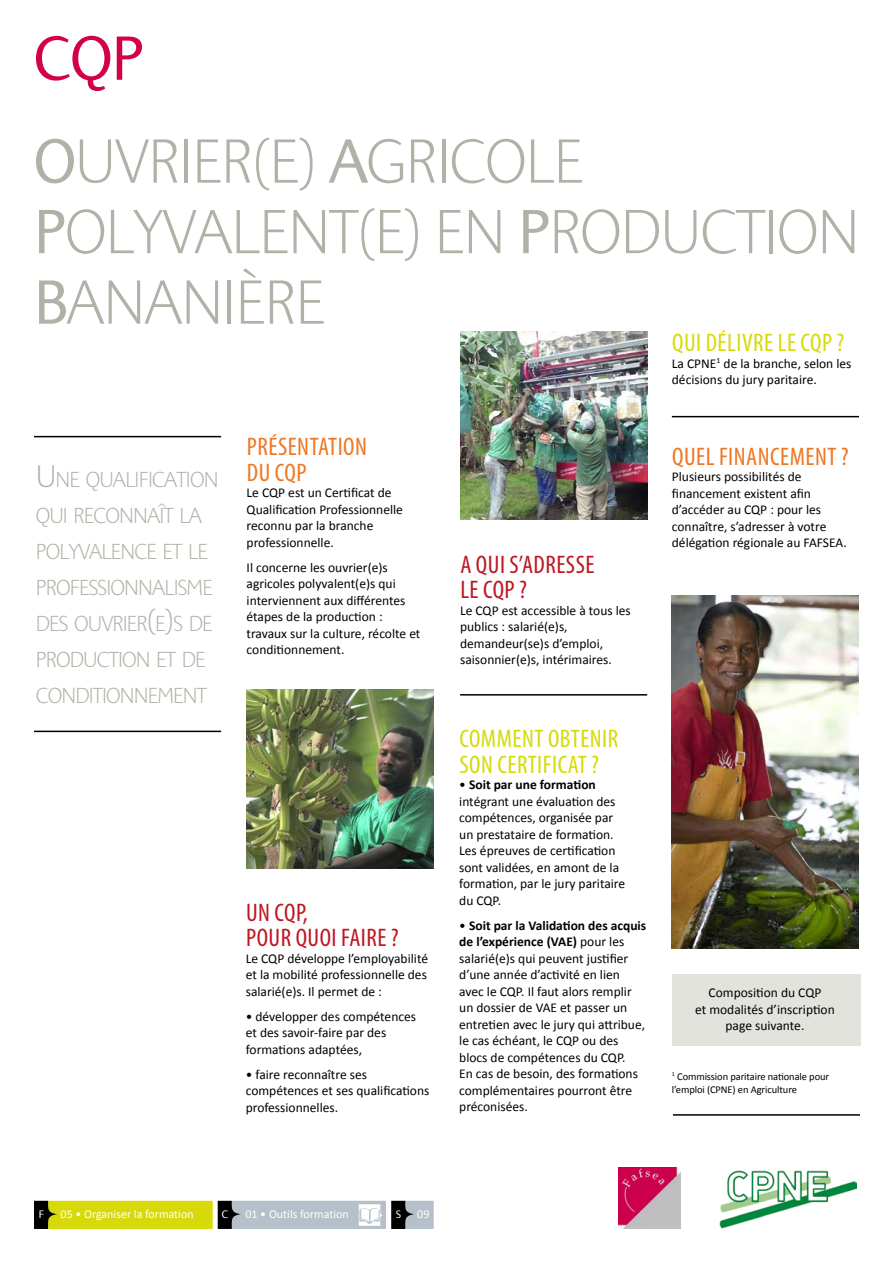
<style>
.page{position:relative;width:893px;height:1263px;background:#fff}
.page>*{position:absolute;margin:0;border:0;box-sizing:border-box;transform-origin:0 0}
.t1{font:300 60px/102.9px "Presence";letter-spacing:-.02em;color:#b2b1a7}
.t2{font:condensed 25.5px/25.5px "Myriad Pro";letter-spacing:.02em;color:#d7da08}
.t3{font:condensed 25.5px/25.5px "Myriad Pro";letter-spacing:.02em;color:#be1622}
.t4{font:condensed 25.5px/25.5px "Myriad Pro";letter-spacing:.02em;color:#ee7723}
.t5{font:300 21px/36px "Presence";letter-spacing:-.045em;color:#b2b1a7}
.t6{font:13.5px/16.5px "Calibri";color:#000}
.t7{font:12px "Calibri";color:#fff}
.t8{font:10.5px/13.5px "Calibri";letter-spacing:-.01em;color:#000}
.t9{font:10.5px "Presence";color:#fff}
.s1{font-weight:400;color:#d30146}
.s2{font-weight:400}
.s3{font-size:30px}
.s4{font-weight:700}
</style>
<div class="page">
<img style="left:672px;top:596px;width:187px;height:352px">
<img style="left:460px;top:332px;width:187px;height:187px">
<img style="left:247px;top:690px;width:187px;height:179px">
<hr style="left:673px;top:1114px;width:187px;height:2px;background:#000">
<hr style="left:460px;top:694px;width:187px;height:1px;background:#000">
<svg style="left:34px;top:1201px;width:400px;height:28px;background:#b2b866"></svg>
<div style="left:672px;top:974px;width:188px;height:71px;background:#e3e3de"></div>
<img style="left:619px;top:1167px;width:62px;height:62px">
<hr style="left:34px;top:436px;width:187px;height:1px;background:#000">
<hr style="left:34px;top:731px;width:187px;height:1px;background:#000">
<img style="left:719px;top:1170px;width:137px;height:59px">
<hr style="left:672px;top:416px;width:187px;height:1px;background:#000">
<h1 class="t1" style="left:34px;top:9px;width:551px"><span class="s1">CQP<br></span><span class="s2">O</span>UVRIER(E) <span class="s2">A</span>GRICOLE</h1>
<h1 class="t1" style="left:34px;top:198px;width:827px;line-height:70.5px"><span class="s2">P</span>OLYVALENT(E) EN <span class="s2">P</span>RODUCTION<br><span class="s2">B</span>ANANIÈRE</h1>
<h3 class="t5" style="left:36px;top:462px;width:184px"><span class="s3">U</span>NE QUALIFICATION<br>QU I RECONNAÎT LA<br>POLYVALENCE ET LE<br>PROFESSIONNALISME<br>DES OUVRIER<span class="s3">(</span>E<span class="s3">)</span>S DE<br>PRODUCTION ET DE<br>CONDITIONNEMENT</h3>
<h2 class="t4" style="left:247px;top:433px;width:122px">PRÉSENTATION<br>DU CQP</h2>
<p class="t6" style="left:247px;top:484px;width:158px">Le CQP est un Certificat de<br>Qualification Professionnelle reconnu par la branche professionnelle.</p>
<p class="t6" style="left:247px;top:559px;width:175px">Il concerne les ouvrier(e)s agricoles polyvalent(e)s qui interviennent aux différentes étapes de la production : travaux sur la culture, récolte et conditionnement.</p>
<h2 class="t3" style="left:246px;top:899px;width:154px">UN CQP,<br>POUR QUOI FAIRE ?</h2>
<p class="t6" style="left:246px;top:950px;width:184px;text-align:justify">Le CQP développe l’employabilité et la mobilité professionnelle des salarié(e)s. Il permet de :</p>
<p class="t6" style="left:246px;top:1008px;width:172px">• développer des compétences et des savoir-faire par des formations adaptées,</p>
<p class="t6" style="left:246px;top:1066px;width:185px">• faire reconnaître ses compétences et ses qualifications professionnelles.</p>
<h2 class="t3" style="left:460px;top:551px;width:136px">A QUI S’ADRESSE<br>LE CQP ?</h2>
<p class="t6" style="left:460px;top:602px;width:172px">Le CQP est accessible à tous les publics : salarié(e)s, demandeur(se)s d’emploi, saisonnier(e)s, intérimaires.</p>
<h2 class="t2" style="left:459px;top:726px;width:160px">COMMENT OBTENIR<br>SON CERTIFICAT ?</h2>
<p class="t6" style="left:459px;top:777px;width:167px">• <span class="s4">Soit par une formation </span>intégrant une évaluation des compétences, organisée par un prestataire de formation.<br>Les épreuves de certification sont validées, en amont de la formation, par le jury paritaire du CQP.</p>
<p class="t6" style="left:459px;top:917px;width:189px">• <span class="s4">Soit par la Validation des acquis de l’expérience (VAE)</span> pour les salarié(e)s qui peuvent justifier d’une année d’activité en lien avec le CQP. Il faut alors remplir un dossier de VAE et passer un entretien avec le jury qui attribue, le cas échéant, le CQP ou des blocs de compétences du CQP.<br>En cas de besoin, des formations complémentaires pourront être préconisées.</p>
<h2 class="t2" style="left:672px;top:330px;width:174px">QUI DÉLIVRE LE CQP ?</h2>
<p class="t6" style="left:672px;top:355px;width:181px">La CPNE<sup>1</sup> de la branche, selon les décisions du jury paritaire.</p>
<h2 class="t4" style="left:672px;top:443px;width:178px">QUEL FINANCEMENT ?</h2>
<p class="t6" style="left:672px;top:468px;width:176px">Plusieurs possibilités de financement existent afin d’accéder au CQP : pour les connaître, s’adresser à votre délégation régionale au FAFSEA.</p>
<p class="t6" style="left:695px;top:984px;width:141px;text-align:center">Composition du CQP<br>et modalités d’inscription page suivante.</p>
<p class="t8" style="left:672px;top:1069px;width:159px"><sup>1</sup> Commission paritaire nationale pour l’emploi (CPNE) en Agriculture</p>
<p class="t9" style="left:39px;top:1208px;width:7px">F</p>
<p class="t7" style="left:61px;top:1207px;width:135px">05 • Organiser la formation</p>
<p class="t9" style="left:222px;top:1208px;width:8px">C</p>
<p class="t7" style="left:245px;top:1207px;width:105px">01 • Outils formation</p>
<p class="t9" style="left:396px;top:1208px;width:6px">S</p>
<p class="t7" style="left:417px;top:1207px;width:14px">09</p>
</div>
